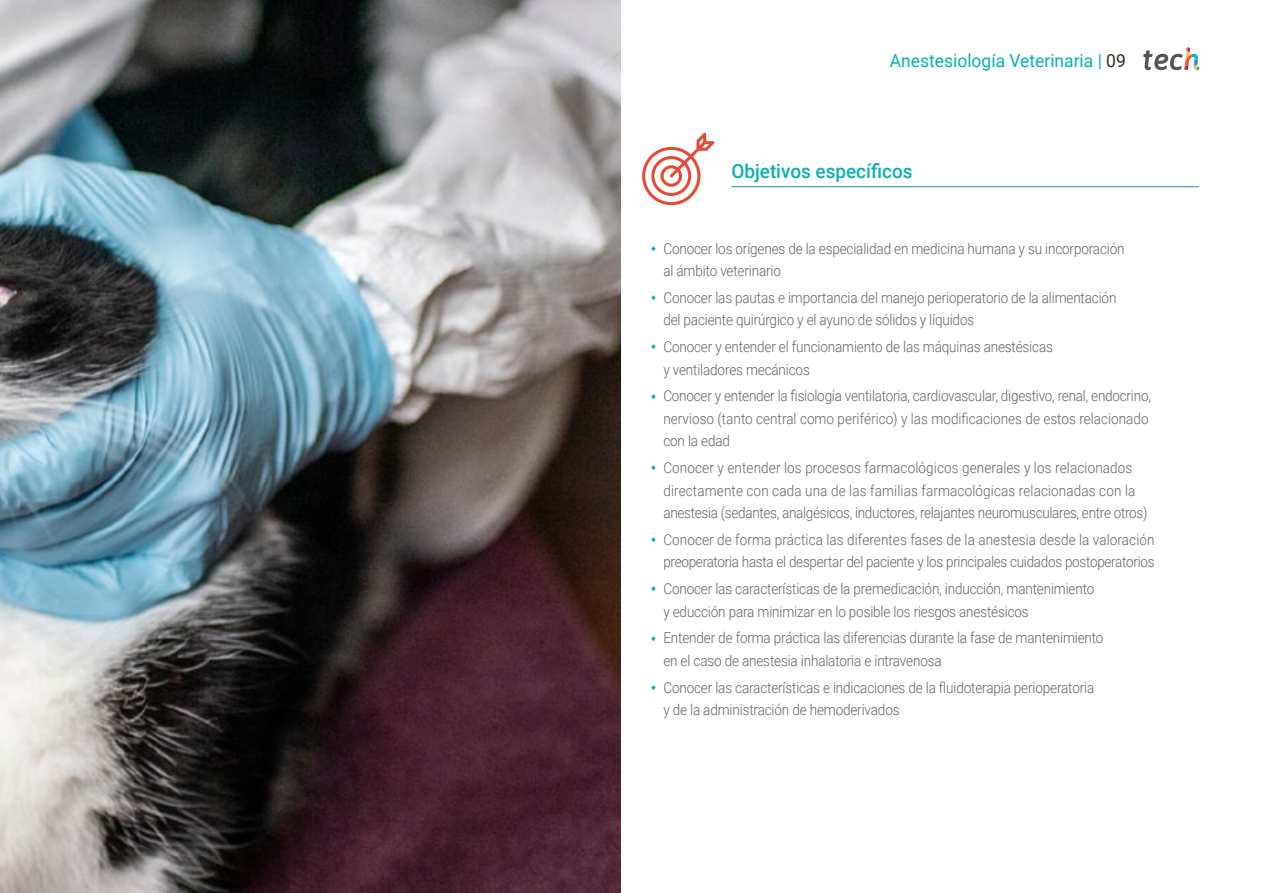
<style>
.page{position:relative;width:1263px;height:893px;background:#fff}
.page>*{position:absolute;margin:0;border:0;box-sizing:border-box;transform-origin:0 0}
.t1{font:500 19.5px "Roboto";color:#09b2af}
.t2{font:18px "Roboto";color:#09b2af}
.t3{font:300 15px/22.5px "Roboto";letter-spacing:-.01em;color:#61646a;scale:.9 1}
.t4{font:300 15px/22.5px "Roboto";letter-spacing:.01em;color:#61646a;scale:.9 1}
.s1{color:#00b2af}
.s2{color:#312e20}
</style>
<div class="page">
<img style="left:0;top:0;width:621px;height:893px">
<svg style="left:1143px;top:47px;width:56px;height:24px"></svg>
<hr style="left:731px;top:186px;width:468px;height:1px;background:#2488c9">
<svg style="left:642px;top:133px;width:72px;height:72px"></svg>
<p class="t2" style="left:890px;top:48px;width:237px">Anestesiología Veterinaria <span class="s1">|</span> <span class="s2">09</span></p>
<h1 class="t1" style="left:731px;top:158px;width:183px">Objetivos específicos</h1>
<p class="t3" style="left:663px;top:236px;width:514px">Conocer los orígenes de la especialidad en medicina humana y su incorporación al ámbito veterinario</p>
<p class="t3" style="left:663px;top:286px;width:505px">Conocer las pautas e importancia del manejo perioperatorio de la alimentación del paciente quirúrgico y el ayuno de sólidos y líquidos</p>
<p class="t3" style="left:663px;top:335px;width:434px">Conocer y entender el funcionamiento de las máquinas anestésicas y ventiladores mecánicos</p>
<p class="t3" style="left:663px;top:384px;width:543px">Conocer y entender la fisiología ventilatoria, cardiovascular, digestivo, renal, endocrino, nervioso (tanto central como periférico) y las modificaciones de estos relacionado con la edad</p>
<p class="t4" style="left:663px;top:456px;width:539px">Conocer y entender los procesos farmacológicos generales y los relacionados directamente con cada una de las familias farmacológicas relacionadas con la anestesia (sedantes, analgésicos, inductores, relajantes neuromusculares, entre otros)</p>
<p class="t3" style="left:663px;top:528px;width:547px">Conocer de forma práctica las diferentes fases de la anestesia desde la valoración preoperatoria hasta el despertar del paciente y los principales cuidados postoperatorios</p>
<p class="t3" style="left:663px;top:577px;width:480px">Conocer las características de la premedicación, inducción, mantenimiento y educción para minimizar en lo posible los riesgos anestésicos</p>
<p class="t3" style="left:663px;top:626px;width:490px">Entender de forma práctica las diferencias durante la fase de mantenimiento en el caso de anestesia inhalatoria e intravenosa</p>
<p class="t3" style="left:663px;top:675px;width:480px">Conocer las características e indicaciones de la fluidoterapia perioperatoria y de la administración de hemoderivados</p>
</div>
